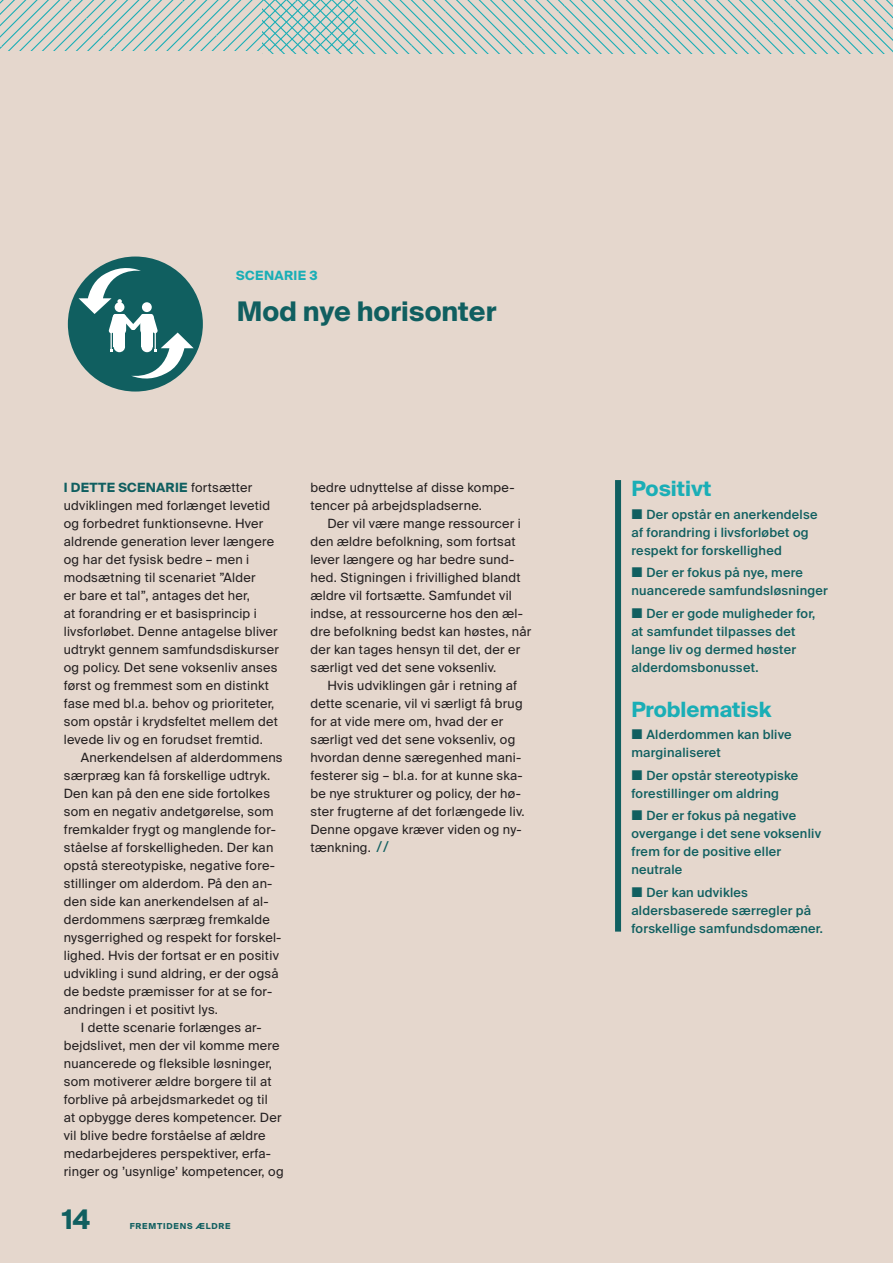
<style>
.page{position:relative;width:893px;height:1263px;background:#e5d7cd}
.page>*{position:absolute;margin:0;border:0;box-sizing:border-box;transform-origin:0 0}
.t1{font:700 27px "Suisse Intl";color:#105f60}
.t2{font:700 21px "Suisse Intl";color:#1aaeb6}
.t3{font:12.75px/18px "Suisse Intl";letter-spacing:.02em;color:#231f20}
.t4{font:500 12.75px/18px "Suisse Intl";letter-spacing:.02em;color:#105f60}
.t5{font:700 12.75px "Suisse Intl";letter-spacing:.025em;color:#1aaeb6}
.t6{font:700 8.25px "Suisse Intl";letter-spacing:.1em;color:#105f60}
.s1{font-weight:700;color:#105f60}
.s2{font-family:"Suisse Intl Mono";font-size:15px;color:#105f60}
.s3{font-weight:400;font-size:18px}
</style>
<div class="page">
<svg style="left:0;top:0;width:262px;height:51px"></svg>
<svg style="left:262px;top:0;width:631px;height:54px"></svg>
<div style="left:615px;top:480px;width:6px;height:452px;background:#105f60"></div>
<div style="left:68px;top:257px;width:135px;height:135px;background:#105f60;border-radius:50%"></div>
<svg style="left:79px;top:266px;width:115px;height:114px"></svg>
<p class="t5" style="left:236px;top:268px;width:83px">SCENARIE 3</p>
<h1 class="t1" style="left:237px;top:295px;width:261px">Mod nye horisonter</h1>
<p class="t3" style="left:64px;top:478px;width:217px"><span class="s1">I DETTE SCENARIE</span> fortsætter udviklingen med forlænget levetid og forbedret funktionsevne. Hver aldrende generation lever længere og har det fysisk bedre – men i modsætning til scenariet ”Alder<br>er bare et tal”, antages det her,<br>at forandring er et basisprincip i livsforløbet. Denne antagelse bliver udtrykt gennem samfundsdiskurser og policy. Det sene voksenliv anses først og fremmest som en distinkt fase med bl.a. behov og prioriteter, som opstår i krydsfeltet mellem det levede liv og en forudset fremtid.</p>
<p class="t3" style="left:81px;top:748px;width:203px">Anerkendelsen af alderdommens</p>
<p class="t3" style="left:64px;top:766px;width:208px">særpræg kan få forskellige udtryk.</p>
<p class="t3" style="left:64px;top:784px;width:208px">Den kan på den ene side fortolkes</p>
<p class="t3" style="left:64px;top:802px;width:211px">som en negativ andetgørelse, som</p>
<p class="t3" style="left:64px;top:820px;width:214px">fremkalder frygt og manglende for-</p>
<p class="t3" style="left:64px;top:838px;width:211px">ståelse af forskelligheden. Der kan</p>
<p class="t3" style="left:64px;top:856px;width:213px">opstå stereotypiske, negative fore-</p>
<p class="t3" style="left:64px;top:874px;width:210px">stillinger om alderdom. På den an-</p>
<p class="t3" style="left:64px;top:892px;width:206px">den side kan anerkendelsen af al-</p>
<p class="t3" style="left:64px;top:910px;width:207px">derdommens særpræg fremkalde</p>
<p class="t3" style="left:64px;top:928px;width:219px">nysgerrighed og respekt for forskel-</p>
<p class="t3" style="left:64px;top:946px;width:217px">lighed. Hvis der fortsat er en positiv</p>
<p class="t3" style="left:64px;top:964px;width:216px">udvikling i sund aldring, er der også</p>
<p class="t3" style="left:64px;top:982px;width:210px">de bedste præmisser for at se for-</p>
<p class="t3" style="left:64px;top:1000px;width:156px">andringen i et positivt lys.</p>
<p class="t3" style="left:81px;top:1018px;width:182px">I dette scenarie forlænges ar-</p>
<p class="t3" style="left:64px;top:1036px;width:217px">bejdslivet, men der vil komme mere</p>
<p class="t3" style="left:64px;top:1054px;width:210px">nuancerede og fleksible løsninger,</p>
<p class="t3" style="left:64px;top:1072px;width:209px">som motiverer ældre borgere til at</p>
<p class="t3" style="left:64px;top:1090px;width:206px">forblive på arbejdsmarkedet og til</p>
<p class="t3" style="left:64px;top:1108px;width:219px">at opbygge deres kompetencer. Der</p>
<p class="t3" style="left:64px;top:1126px;width:203px">vil blive bedre forståelse af ældre</p>
<p class="t3" style="left:64px;top:1144px;width:209px">medarbejderes perspektiver, erfa-</p>
<p class="t3" style="left:64px;top:1162px;width:221px">ringer og ’usynlige’ kompetencer, og</p>
<h1 class="t1" style="left:62px;top:1203px;width:30px">14</h1>
<p class="t6" style="left:130px;top:1221px;width:103px">FREMTIDENS ÆLDRE</p>
<p class="t3" style="left:310px;top:478px;width:206px">bedre udnyttelse af disse kompe&shy;tencer på arbejdspladserne.</p>
<p class="t3" style="left:310px;top:514px;width:223px;text-indent:17px">Der vil være mange ressourcer i den ældre befolkning, som fortsat lever længere og har bedre sund&shy;hed. Stigningen i frivillighed blandt ældre vil fortsætte. Samfundet vil indse, at ressourcerne hos den æl&shy;dre befolkning bedst kan høstes, når der kan tages hensyn til det, der er særligt ved det sene voksenliv.</p>
<p class="t3" style="left:310px;top:676px;width:216px;text-indent:17px">Hvis udviklingen går i retning af dette scenarie, vil vi særligt få brug for at vide mere om, hvad der er særligt ved det sene voksenliv, og hvordan denne særegenhed mani&shy;festerer sig – bl.a. for at kunne ska&shy;be nye strukturer og policy, der hø&shy;ster frugterne af det forlængede liv.<br>Denne opgave kræver viden og ny&shy;tænkning. <span class="s2">//</span></p>
<h2 class="t2" style="left:631px;top:476px;width:81px">Positivt</h2>
<p class="t4" style="left:631px;top:505px;width:188px"><span class="s3">■</span> Der opstår en anerkendelse af forandring i livsforløbet og respekt for forskellighed</p>
<p class="t4" style="left:631px;top:564px;width:198px"><span class="s3">■</span> Der er fokus på nye, mere nuancerede samfundsløsninger</p>
<p class="t4" style="left:631px;top:604px;width:185px"><span class="s3">■</span> Der er gode muligheder for, at samfundet tilpasses det lange liv og dermed høster alderdomsbonusset.</p>
<h2 class="t2" style="left:631px;top:697px;width:142px">Problematisk</h2>
<p class="t4" style="left:631px;top:726px;width:162px"><span class="s3">■</span> Alderdommen kan blive marginaliseret</p>
<p class="t4" style="left:631px;top:766px;width:168px"><span class="s3">■</span> Der opstår stereotypiske forestillinger om aldring</p>
<p class="t4" style="left:631px;top:807px;width:191px"><span class="s3">■</span> Der er fokus på negative overgange i det sene voksenliv frem for de positive eller neutrale</p>
<p class="t4" style="left:631px;top:883px;width:193px"><span class="s3">■</span> Der kan udvikles aldersbaserede særregler på forskellige samfundsdomæner.</p>
</div>
